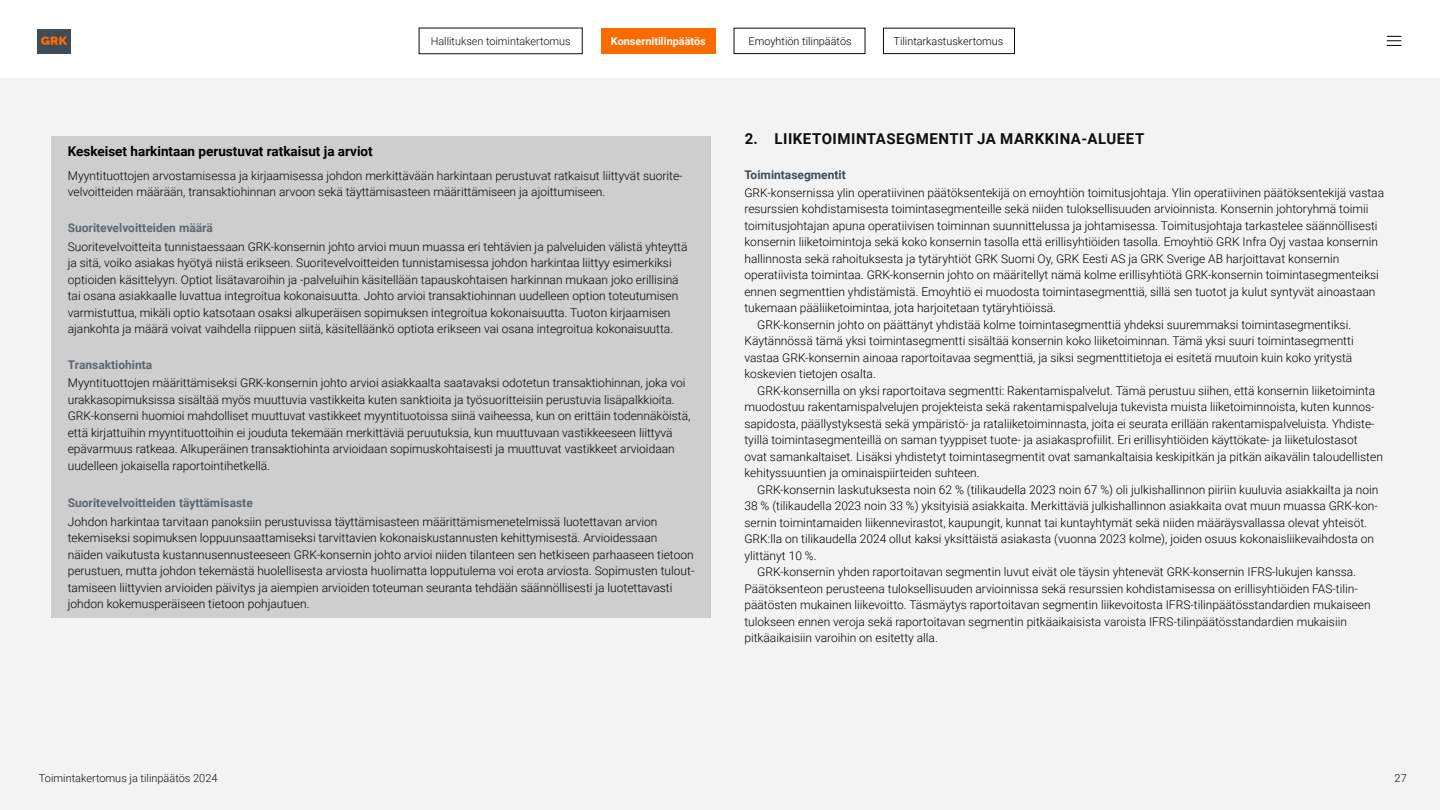
<style>
.page{position:relative;width:1440px;height:810px;background:#fff}
.page>*{position:absolute;margin:0;border:0;box-sizing:border-box;transform-origin:0 0}
.TP_Liitetieto_nro__1{font:700 15px "Roboto";letter-spacing:.035em;color:#0f0c0c}
.Keskeiset_harkintaan_perustuvat_leips{font:700 13.5px "Roboto";color:#000}
.Keskeiset_harkintaan_perustuvat_leips-2{font:300 12px/16.5px "Roboto";color:#000}
.Liitetieto_leipis_16_22_sisennetty{font:300 12px/16.5px "Roboto";color:#000}
.Liitetieto_leipis_16pt___22{font:300 12px/16.5px "Roboto";color:#000}
.Keskeiset_harkintaan_perustuvat_leips-3{font:700 12px "Roboto";color:#5c676e}
.H3_heti_H2_jälkeen{font:700 12px "Roboto";color:#3f4c55}
.t1{font:300 10.95px "Roboto";color:#0f0c0c}
.t2{font:300 10.88px "Roboto";color:#000}
.t3{font:300 10.88px "Roboto";color:#0f0c0c}
.t4{font:700 10.88px "Roboto";color:#fff}
</style>
<div class="page">
<div style="left:0;top:79px;width:1440px;height:731px;background:#f3f3f3"></div>
<div style="left:37px;top:29px;width:34px;height:25px;background:#3f4c55"></div>
<svg style="left:41px;top:36px;width:26px;height:9px"></svg>
<svg style="left:1387px;top:36px;width:14px;height:10px"></svg>
<div style="left:419px;top:28px;width:163px;height:26px;border:1px solid #0f0c0c"></div>
<div style="left:601px;top:28px;width:114px;height:26px;background:#fa6c00"></div>
<div style="left:734px;top:28px;width:131px;height:26px;border:1px solid #0f0c0c"></div>
<div style="left:883px;top:28px;width:132px;height:26px;border:1px solid #0f0c0c"></div>
<div style="left:51px;top:136px;width:659px;height:482px;background:#cfcece"></div>
<p class="t3" style="left:431px;top:33px;width:141px">Hallituksen toimintakertomus</p>
<p class="t4" style="left:611px;top:33px;width:96px">Konsernitilinpäätös</p>
<p class="t2" style="left:749px;top:33px;width:104px">Emoyhtiön tilinpäätös</p>
<p class="t2" style="left:894px;top:33px;width:111px">Tilintarkastuskertomus</p>
<p class="Keskeiset_harkintaan_perustuvat_leips" style="left:68px;top:142px;width:307px">Keskeiset harkintaan perustuvat ratkaisut ja arviot</p>
<p class="Keskeiset_harkintaan_perustuvat_leips-2" style="left:68px;top:167px;width:616px">Myyntituottojen arvostamisessa ja kirjaamisessa johdon merkittävään harkintaan perustuvat ratkaisut liittyvät suorite&shy;velvoitteiden määrään, transaktiohinnan arvoon sekä täyttämisasteen määrittämiseen ja ajoittumiseen.</p>
<p class="Keskeiset_harkintaan_perustuvat_leips-3" style="left:68px;top:219px;width:147px">Suoritevelvoitteiden määrä</p>
<p class="Keskeiset_harkintaan_perustuvat_leips-2" style="left:68px;top:238px;width:621px">Suoritevelvoitteita tunnistaessaan GRK-konsernin johto arvioi muun muassa eri tehtävien ja palveluiden välistä yhteyttä ja sitä, voiko asiakas hyötyä niistä erikseen. Suoritevelvoitteiden tunnistamisessa johdon harkintaa liittyy esimerkiksi optioiden käsittelyyn. Optiot lisätavaroihin ja -palveluihin käsitellään tapauskohtaisen harkinnan mukaan joko erillisinä tai osana asiakkaalle luvattua integroitua kokonaisuutta. Johto arvioi transaktiohinnan uudelleen option toteutumisen varmistuttua, mikäli optio katsotaan osaksi alkuperäisen sopimuksen integroitua kokonaisuutta. Tuoton kirjaamisen ajankohta ja määrä voivat vaihdella riippuen siitä, käsitelläänkö optiota erikseen vai osana integroitua kokonaisuutta.</p>
<p class="Keskeiset_harkintaan_perustuvat_leips-3" style="left:68px;top:356px;width:86px">Transaktiohinta</p>
<p class="Keskeiset_harkintaan_perustuvat_leips-2" style="left:68px;top:374px;width:624px">Myyntituottojen määrittämiseksi GRK-konsernin johto arvioi asiakkaalta saatavaksi odotetun transaktiohinnan, joka voi urakkasopimuksissa sisältää myös muuttuvia vastikkeita kuten sanktioita ja työsuoritteisiin perustuvia lisäpalkkioita.<br>GRK-konserni huomioi mahdolliset muuttuvat vastikkeet myyntituotoissa siinä vaiheessa, kun on erittäin todennäköistä, että kirjattuihin myyntituottoihin ei jouduta tekemään merkittäviä peruutuksia, kun muuttuvaan vastikkeeseen liittyvä epävarmuus ratkeaa. Alkuperäinen transaktiohinta arvioidaan sopimuskohtaisesti ja muuttuvat vastikkeet arvioidaan uudelleen jokaisella raportointihetkellä.</p>
<p class="Keskeiset_harkintaan_perustuvat_leips-3" style="left:68px;top:495px;width:187px">Suoritevelvoitteiden täyttämisaste</p>
<p class="Keskeiset_harkintaan_perustuvat_leips-2" style="left:68px;top:513px;width:628px">Johdon harkintaa tarvitaan panoksiin perustuvissa täyttämisasteen määrittämismenetelmissä luotettavan arvion tekemiseksi sopimuksen loppuunsaattamiseksi tarvittavien kokonaiskustannusten kehittymisestä. Arvioidessaan näiden vaikutusta kustannusennusteeseen GRK-konsernin johto arvioi niiden tilanteen sen hetkiseen parhaaseen tietoon perustuen, mutta johdon tekemästä huolellisesta arviosta huolimatta lopputulema voi erota arviosta. Sopimusten tulout&shy;tamiseen liittyvien arvioiden päivitys ja aiempien arvioiden toteuman seuranta tehdään säännöllisesti ja luotettavasti johdon kokemusperäiseen tietoon pohjautuen.</p>
<p class="TP_Liitetieto_nro__1" style="left:745px;top:128px;width:401px">2. LIIKETOIMINTASEGMENTIT JA MARKKINA-ALUEET</p>
<p class="H3_heti_H2_jälkeen" style="left:744px;top:166px;width:103px">Toimintasegmentit</p>
<p class="Liitetieto_leipis_16pt___22" style="left:744px;top:184px;width:641px">GRK-konsernissa ylin operatiivinen päätöksentekijä on emoyhtiön toimitusjohtaja. Ylin operatiivinen päätöksentekijä vastaa resurssien kohdistamisesta toimintasegmenteille sekä niiden tuloksellisuuden arvioinnista. Konsernin johtoryhmä toimii toimitusjohtajan apuna operatiivisen toiminnan suunnittelussa ja johtamisessa. Toimitusjohtaja tarkastelee säännöllisesti konsernin liiketoimintoja sekä koko konsernin tasolla että erillisyhtiöiden tasolla. Emoyhtiö GRK Infra Oyj vastaa konsernin hallinnosta sekä rahoituksesta ja tytäryhtiöt GRK Suomi Oy, GRK Eesti AS ja GRK Sverige AB harjoittavat konsernin operatiivista toimintaa. GRK-konsernin johto on määritellyt nämä kolme erillisyhtiötä GRK-konsernin toimintasegmenteiksi ennen segmenttien yhdistämistä. Emoyhtiö ei muodosta toimintasegmenttiä, sillä sen tuotot ja kulut syntyvät ainoastaan tukemaan pääliiketoimintaa, jota harjoitetaan tytäryhtiöissä.</p>
<p class="Liitetieto_leipis_16_22_sisennetty" style="left:744px;top:316px;width:611px;text-indent:13px">GRK-konsernin johto on päättänyt yhdistää kolme toimintasegmenttiä yhdeksi suuremmaksi toimintasegmentiksi.<br>Käytännössä tämä yksi toimintasegmentti sisältää konsernin koko liiketoiminnan. Tämä yksi suuri toimintasegmentti vastaa GRK-konsernin ainoaa raportoitavaa segmenttiä, ja siksi segmenttitietoja ei esitetä muutoin kuin koko yritystä koskevien tietojen osalta.</p>
<p class="Liitetieto_leipis_16_22_sisennetty" style="left:744px;top:382px;width:640px;text-indent:13px">GRK-konsernilla on yksi raportoitava segmentti: Rakentamispalvelut. Tämä perustuu siihen, että konsernin liiketoiminta muodostuu rakentamispalvelujen projekteista sekä rakentamispalveluja tukevista muista liiketoiminnoista, kuten kunnos&shy;sapidosta, päällystyksestä sekä ympäristö- ja rataliiketoiminnasta, joita ei seurata erillään rakentamispalveluista. Yhdiste&shy;tyillä toimintasegmenteillä on saman tyyppiset tuote- ja asiakasprofiilit. Eri erillisyhtiöiden käyttökate- ja liiketulostasot ovat samankaltaiset. Lisäksi yhdistetyt toimintasegmentit ovat samankaltaisia keskipitkän ja pitkän aikavälin taloudellisten kehityssuuntien ja ominaispiirteiden suhteen.</p>
<p class="Liitetieto_leipis_16_22_sisennetty" style="left:744px;top:481px;width:635px;text-indent:13px">GRK-konsernin laskutuksesta noin 62 % (tilikaudella 2023 noin 67 %) oli julkishallinnon piiriin kuuluvia asiakkailta ja noin 38 % (tilikaudella 2023 noin 33 %) yksityisiä asiakkaita. Merkittäviä julkishallinnon asiakkaita ovat muun muassa GRK-kon&shy;sernin toimintamaiden liikennevirastot, kaupungit, kunnat tai kuntayhtymät sekä niiden määräysvallassa olevat yhteisöt.<br>GRK:lla on tilikaudella 2024 ollut kaksi yksittäistä asiakasta (vuonna 2023 kolme), joiden osuus kokonaisliikevaihdosta on ylittänyt 10 %.</p>
<p class="Liitetieto_leipis_16_22_sisennetty" style="left:744px;top:563px;width:628px;text-indent:13px">GRK-konsernin yhden raportoitavan segmentin luvut eivät ole täysin yhtenevät GRK-konsernin IFRS-lukujen kanssa.<br>Päätöksenteon perusteena tuloksellisuuden arvioinnissa sekä resurssien kohdistamisessa on erillisyhtiöiden FAS-tilin&shy;päätösten mukainen liikevoitto. Täsmäytys raportoitavan segmentin liikevoitosta IFRS-tilinpäätösstandardien mukaiseen tulokseen ennen veroja sekä raportoitavan segmentin pitkäaikaisista varoista IFRS-tilinpäätösstandardien mukaisiin pitkäaikaisiin varoihin on esitetty alla.</p>
<p class="t1" style="left:39px;top:770px;width:180px">Toimintakertomus ja tilinpäätös 2024</p>
<p class="t1" style="left:1395px;top:770px;width:14px">27</p>
</div>
